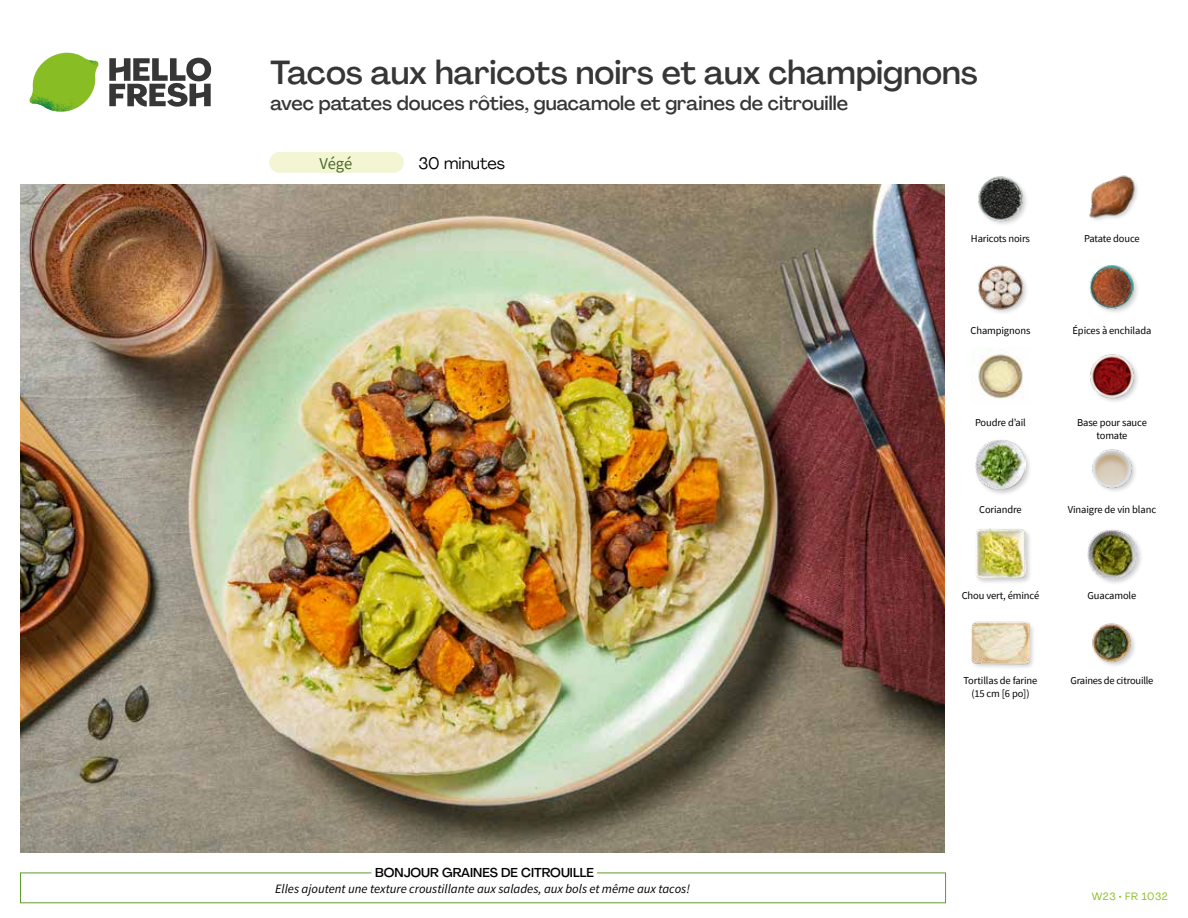
<style>
.page{position:relative;width:1188px;height:918px;background:#fff}
.page>*{position:absolute;margin:0;border:0;box-sizing:border-box;transform-origin:0 0}
.t1{font:500 33px "Agrandir";letter-spacing:-.005em;color:#373636}
.t2{font:500 19.5px "Agrandir";color:#373636}
.t3{font:16.5px "Agrandir";color:#000}
.t4{font:16.5px "Source Sans Pro";color:#4a6c2a}
.t5{font:italic 12.75px "Source Sans Pro";color:#000}
.t6{font:500 12.75px "Agrandir";color:#000}
.t7{font:10.5px/13.5px "Source Sans Pro";letter-spacing:-.01em;color:#000;text-align:center}
.t8{font:10.5px "Agrandir";letter-spacing:.05em;color:#89bd24}
</style>
<div class="page">
<svg style="left:109px;top:57px;width:102px;height:50px"></svg>
<svg style="left:34px;top:53px;width:62px;height:40px"></svg>
<img style="left:67px;top:53px;width:32px;height:26px">
<img style="left:33px;top:75px;width:59px;height:11px">
<img style="left:29px;top:79px;width:61px;height:33px">
<img style="left:65px;top:86px;width:27px;height:25px">
<img style="left:21px;top:184px;width:924px;height:668px">
<div style="left:269px;top:152px;width:135px;height:21px;background:#f3f5d3;border-radius:10px"></div>
<img style="left:1092px;top:623px;width:43px;height:43px">
<div style="left:971px;top:621px;width:65px;height:49px;background:#000;opacity:.2"></div>
<img style="left:972px;top:621px;width:57px;height:49px">
<div style="left:1087px;top:528px;width:57px;height:58px;background:#000;opacity:.2"></div>
<img style="left:1088px;top:529px;width:49px;height:49px">
<div style="left:974px;top:528px;width:59px;height:57px;background:#000;opacity:.2"></div>
<img style="left:975px;top:529px;width:51px;height:50px">
<img style="left:1092px;top:449px;width:43px;height:42px">
<div style="left:974px;top:439px;width:58px;height:58px;background:#000;opacity:.2"></div>
<img style="left:975px;top:440px;width:50px;height:50px">
<img style="left:1090px;top:354px;width:48px;height:48px">
<img style="left:977px;top:347px;width:47px;height:52px">
<img style="left:1089px;top:265px;width:49px;height:47px">
<img style="left:978px;top:265px;width:49px;height:48px">
<img style="left:1089px;top:175px;width:48px;height:45px">
<img style="left:978px;top:176px;width:49px;height:48px">
<h1 class="t1" style="left:271px;top:52px;width:709px">Tacos aux haricots noirs et aux champignons</h1>
<h2 class="t2" style="left:271px;top:91px;width:579px">avec patates douces rôties, guacamole et graines de citrouille</h2>
<h3 class="t4" style="left:320px;top:153px;width:34px">Végé</h3>
<h3 class="t3" style="left:418px;top:153px;width:88px">30 minutes</h3>
<p class="t7" style="left:971px;top:231px;width:60px">Haricots noirs</p>
<p class="t7" style="left:1084px;top:231px;width:57px">Patate douce</p>
<p class="t7" style="left:971px;top:324px;width:61px">Champignons</p>
<p class="t7" style="left:1073px;top:324px;width:80px">Épices à enchilada</p>
<p class="t7" style="left:975px;top:416px;width:52px">Poudre d’ail</p>
<p class="t7" style="left:979px;top:503px;width:44px">Coriandre</p>
<p class="t7" style="left:1077px;top:416px;width:71px">Base pour sauce tomate</p>
<p class="t7" style="left:1068px;top:503px;width:90px">Vinaigre de vin blanc</p>
<p class="t7" style="left:962px;top:589px;width:79px">Chou vert, émincé</p>
<p class="t7" style="left:963px;top:673px;width:76px">Tortillas de farine (15 cm [6 po])</p>
<p class="t7" style="left:1088px;top:589px;width:50px">Guacamole</p>
<p class="t7" style="left:1070px;top:673px;width:85px">Graines de citrouille</p>
<p class="t6" style="left:375px;top:864px;width:220px">BONJOUR GRAINES DE CITROUILLE</p>
<p class="t5" style="left:275px;top:881px;width:416px">Elles ajoutent une texture croustillante aux salades, aux bols et même aux tacos!</p>
<p class="t8" style="left:1092px;top:890px;width:77px">W23 • FR 1032</p>
</div>
